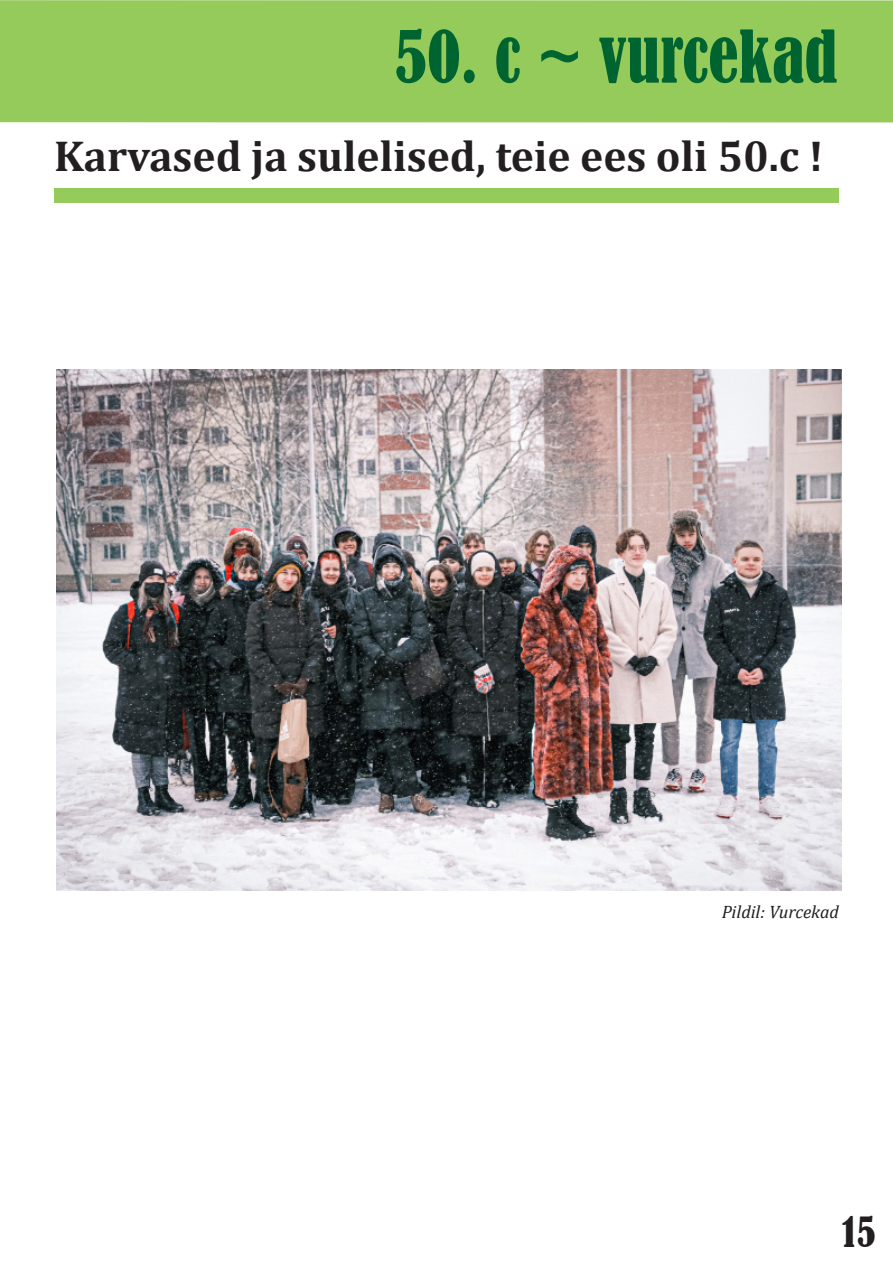
<style>
.page{position:relative;width:893px;height:1263px;background:#fff}
.page>*{position:absolute;margin:0;border:0;box-sizing:border-box;transform-origin:0 0}
.t1{font:condensed 67.5px "Bernard";color:#006431}
.t2{font:700 43.5px "Cambria";color:#231f20}
.t3{font:condensed 39px "Bernard";color:#231f20}
.t4{font:italic 18px "Cambria";color:#231f20}
</style>
<div class="page">
<div style="left:0;top:0;width:893px;height:122px;background:#95cb5b"></div>
<div style="left:54px;top:188px;width:785px;height:15px;background:#95cb5b"></div>
<img style="left:57px;top:370px;width:784px;height:521px">
<p class="t1" style="left:394px;top:18px;width:445px">50. c ~ vurcekad</p>
<p class="t2" style="left:54px;top:125px;width:771px">Karvased ja sulelised, teie ees oli 50.c !</p>
<p class="t4" style="left:722px;top:899px;width:119px">Pildil: Vurcekad</p>
<p class="t3" style="left:842px;top:1209px;width:35px">15</p>
</div>
